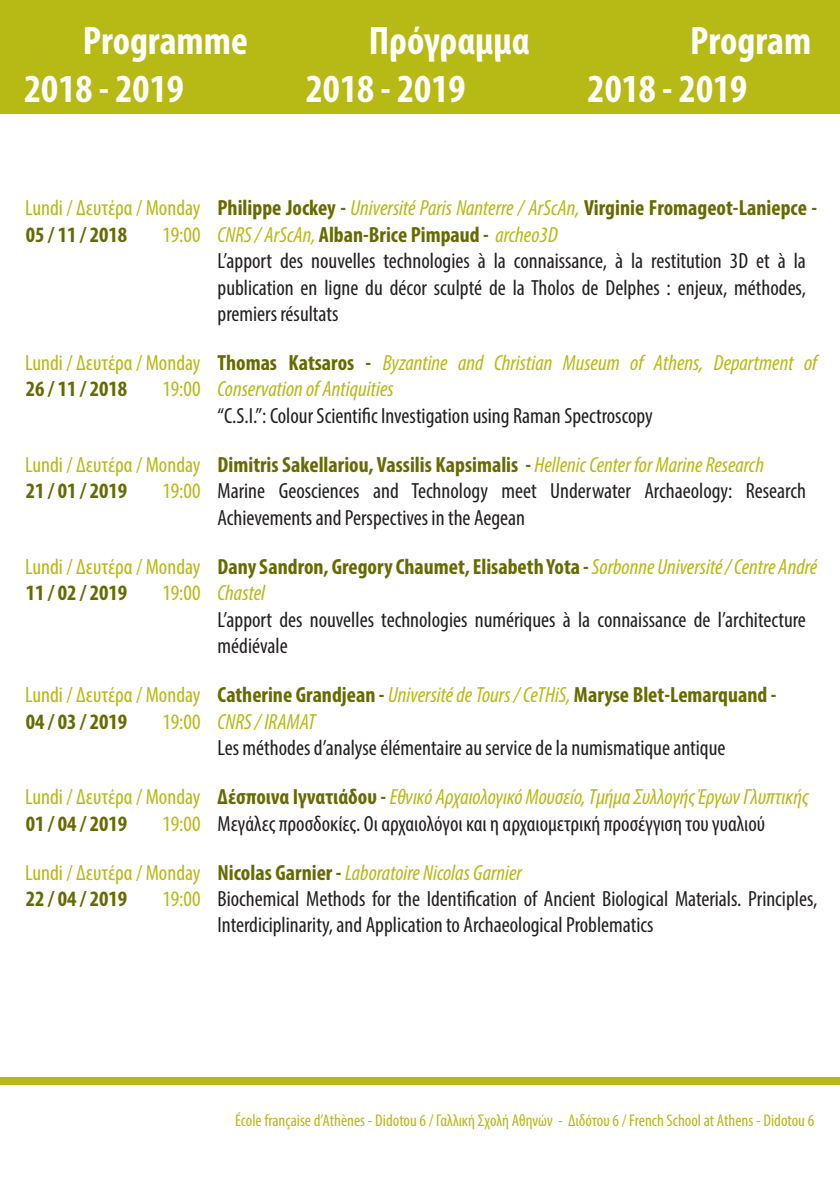
<style>
.page{position:relative;width:840px;height:1191px;background:#fff}
.page>*{position:absolute;margin:0;border:0;box-sizing:border-box;transform-origin:0 0}
.t1{font:700 condensed 40px "Myriad Pro";color:#fff}
.t2{font:condensed 22px/26.4px "Myriad Pro";color:#231f20}
.t3{font:700 condensed 22px/26.4px "Myriad Pro";color:#666b01}
.t4{font:italic condensed 22px/26.4px "Myriad Pro";color:#b7b914}
.t5{font:condensed 22px "Myriad Pro";color:#b7b914}
.t6{font:condensed 17px "Myriad Pro";color:#b7b914}
.s1{font-weight:400;font-style:italic;color:#b7b914}
.s2{font-weight:700;font-style:normal;color:#666b01}
</style>
<div class="page">
<div style="left:0;top:0;width:839px;height:113px;background:#b7b914"></div>
<div style="left:0;top:1077px;width:839px;height:8px;background:#b7b914"></div>
<p class="t1" style="left:83px;top:16px;width:166px">Programme</p>
<p class="t1" style="left:24px;top:64px;width:161px">2018 - 2019</p>
<p class="t1" style="left:368px;top:16px;width:162px">Πρόγραμμα</p>
<p class="t1" style="left:306px;top:64px;width:161px">2018 - 2019</p>
<p class="t1" style="left:689px;top:16px;width:122px">Program</p>
<p class="t1" style="left:587px;top:64px;width:161px">2018 - 2019</p>
<p class="t5" style="left:25px;top:195px;width:177px">Lundi / Δευτέρα / Monday</p>
<p class="t3" style="left:26px;top:221px;width:103px">05 / 11 / 2018</p>
<p class="t5" style="left:162px;top:221px;width:40px">19:00</p>
<p class="t5" style="left:25px;top:349px;width:177px">Lundi / Δευτέρα / Monday</p>
<p class="t3" style="left:26px;top:375px;width:103px">26 / 11 / 2018</p>
<p class="t5" style="left:162px;top:376px;width:40px">19:00</p>
<p class="t5" style="left:25px;top:451px;width:177px">Lundi / Δευτέρα / Monday</p>
<p class="t3" style="left:26px;top:477px;width:103px">21 / 01 / 2019</p>
<p class="t5" style="left:162px;top:478px;width:40px">19:00</p>
<p class="t5" style="left:25px;top:553px;width:177px">Lundi / Δευτέρα / Monday</p>
<p class="t3" style="left:26px;top:579px;width:103px">11 / 02 / 2019</p>
<p class="t5" style="left:162px;top:580px;width:40px">19:00</p>
<p class="t5" style="left:25px;top:681px;width:177px">Lundi / Δευτέρα / Monday</p>
<p class="t3" style="left:26px;top:707px;width:103px">04 / 03 / 2019</p>
<p class="t5" style="left:162px;top:708px;width:40px">19:00</p>
<p class="t5" style="left:25px;top:783px;width:177px">Lundi / Δευτέρα / Monday</p>
<p class="t3" style="left:26px;top:809px;width:103px">01 / 04 / 2019</p>
<p class="t5" style="left:162px;top:810px;width:40px">19:00</p>
<p class="t5" style="left:25px;top:859px;width:177px">Lundi / Δευτέρα / Monday</p>
<p class="t3" style="left:26px;top:885px;width:103px">22 / 04 / 2019</p>
<p class="t5" style="left:162px;top:885px;width:40px">19:00</p>
<p class="t3" style="left:217px;top:194px;width:601px">Philippe Jockey - <span class="s1">Université Paris Nanterre / ArScAn,</span> Virginie Fromageot-Laniepce -<br><span class="s1">CNRS / ArScAn,</span> Alban-Brice Pimpaud - <span class="s1">archeo3D</span></p>
<p class="t2" style="left:217px;top:247px;width:589px;text-align:justify">L’apport des nouvelles technologies à la connaissance, à la restitution 3D et à la publication en ligne du décor sculpté de la Tholos de Delphes : enjeux, méthodes, premiers résultats</p>
<p class="t4" style="left:217px;top:349px;width:601px"><span class="s2">Thomas Katsaros -</span> Byzantine and Christian Museum of Athens, Department of<br>Conservation of Antiquities</p>
<p class="t2" style="left:217px;top:402px;width:436px">“C.S.I.”: Colour Scientific Investigation using Raman Spectroscopy</p>
<p class="t3" style="left:217px;top:451px;width:547px">Dimitris Sakellariou, Vassilis Kapsimalis - <span class="s1">Hellenic Center for Marine Research</span></p>
<p class="t2" style="left:217px;top:477px;width:589px">Marine Geosciences and Technology meet Underwater Archaeology: Research<br>Achievements and Perspectives in the Aegean</p>
<p class="t3" style="left:217px;top:553px;width:601px">Dany Sandron, Gregory Chaumet, Elisabeth Yota -<span class="s1">Sorbonne Université / Centre André<br>Chastel</span></p>
<p class="t2" style="left:217px;top:606px;width:589px">L’apport des nouvelles technologies numériques à la connaissance de l’architecture médiévale</p>
<p class="t3" style="left:217px;top:681px;width:560px">Catherine Grandjean - <span class="s1">Université de Tours / CeTHiS,</span> Maryse Blet-Lemarquand -</p>
<p class="t4" style="left:217px;top:708px;width:99px">CNRS / IRAMAT</p>
<p class="t2" style="left:217px;top:734px;width:509px">Les méthodes d’analyse élémentaire au service de la numismatique antique</p>
<p class="t4" style="left:217px;top:783px;width:592px"><span class="s2">Δέσποινα Ιγνατιάδου -</span> Εθνικό Αρχαιολογικό Μουσείο, Τμήμα Συλλογής Έργων Γλυπτικής</p>
<p class="t2" style="left:217px;top:810px;width:548px">Μεγάλες προσδοκίες. Οι αρχαιολόγοι και η αρχαιομετρική προσέγγιση του γυαλιού</p>
<p class="t4" style="left:217px;top:859px;width:306px"><span class="s2">Nicolas Garnier -</span> Laboratoire Nicolas Garnier</p>
<p class="t2" style="left:217px;top:885px;width:601px">Biochemical Methods for the Identification of Ancient Biological Materials. Principles,<br>Interdiciplinarity, and Application to Archaeological Problematics</p>
<p class="t6" style="left:235px;top:1110px;width:580px">École française d’Athènes - Didotou 6 / Γαλλική Σχολή Αθηνών - Διδότου 6 / French School at Athens - Didotou 6</p>
</div>
